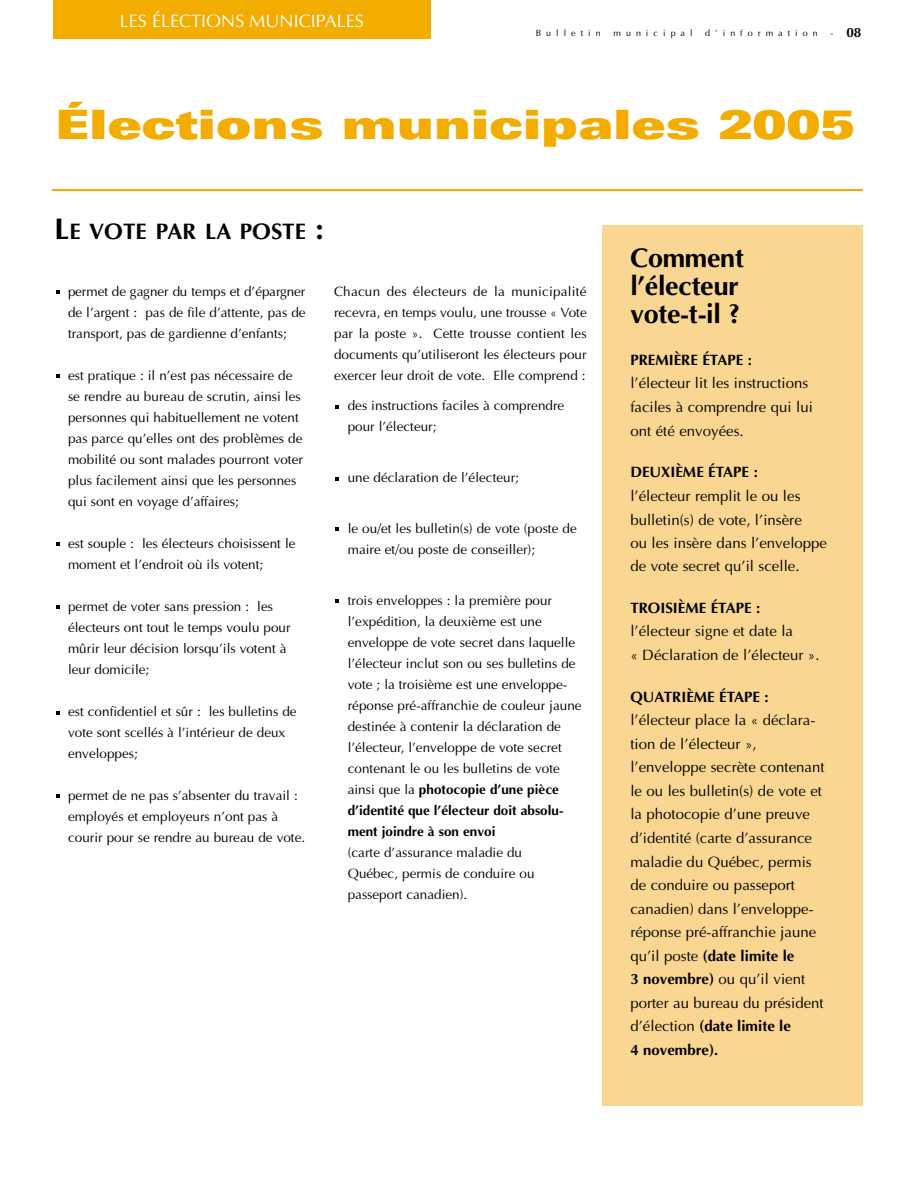
<style>
.page{position:relative;width:918px;height:1188px;background:#fff}
.page>*{position:absolute;margin:0;border:0;box-sizing:border-box;transform-origin:0 0}
.t1{font:900 expanded 40.5px "Univers";color:#f3ac00}
.t2{font:700 27px/27.9px "Optima";letter-spacing:-.015em;color:#000}
.t3{font:700 22.5px "Optima";color:#000}
.t4{font:18px "Optima";color:#fff}
.t5{font:15px/23.5px "Optima";color:#000}
.t6{font:700 15px "Optima";color:#000}
.t7{font:13.5px/21px "Optima";color:#000}
.t8{font:700 13.5px "Optima";color:#000}
.t9{font:9px "Optima";letter-spacing:.56em;color:#000}
.s1{font-weight:400;font-size:9px}
.s2{font-size:30px}
.s3{font-weight:700}
</style>
<div class="page">
<svg style="left:336px;top:599px;width:3px;height:4px"></svg>
<svg style="left:336px;top:527px;width:3px;height:4px"></svg>
<svg style="left:336px;top:477px;width:3px;height:4px"></svg>
<svg style="left:336px;top:405px;width:3px;height:4px"></svg>
<svg style="left:56px;top:795px;width:4px;height:3px"></svg>
<svg style="left:56px;top:711px;width:4px;height:4px"></svg>
<svg style="left:56px;top:606px;width:4px;height:3px"></svg>
<svg style="left:56px;top:543px;width:4px;height:3px"></svg>
<svg style="left:56px;top:374px;width:4px;height:4px"></svg>
<svg style="left:56px;top:291px;width:4px;height:3px"></svg>
<hr style="left:53px;top:190px;width:810px;height:1px;background:#f3ac00">
<div style="left:602px;top:225px;width:261px;height:881px;background:#f9d691"></div>
<div style="left:53px;top:0;width:378px;height:39px;background:#f3ac00"></div>
<h3 class="t4" style="left:120px;top:14px;width:245px">LES ÉLECTIONS MUNICIPALES</h3>
<p class="t9" style="left:536px;top:29px;width:67px">Bulletin</p>
<p class="t9" style="left:613px;top:29px;width:81px">municipal</p>
<p class="t9" style="left:705px;top:29px;width:114px">d’information</p>
<p class="t8" style="left:831px;top:27px;width:32px"><span class="s1">-</span> 08</p>
<h1 class="t1" style="left:55px;top:109px;width:801px">Élections municipales 2005</h1>
<h3 class="t3" style="left:54px;top:222px;width:271px"><span class="s2">L</span>E VOTE PAR LA POSTE <span class="s2">:</span></h3>
<p class="t7" style="left:68px;top:282px;width:239px;text-align:justify">permet de gagner du temps et d’éparg n e r de l’argent : pas de file d’attente, pas de transport, pas de gardienne d’enfants;</p>
<p class="t7" style="left:68px;top:366px;width:236px">est pratique : il n’est pas nécessaire de se rendre au bureau de scrutin, ainsi les personnes qui habituellement ne votent pas parce qu’elles ont des problèmes de mobilité ou sont malades pourront voter plus facilement ainsi que les personnes qui sont en voyage d’affaires;</p>
<p class="t7" style="left:68px;top:534px;width:229px">est souple : les électeurs choisissent le moment et l’endroit où ils votent;</p>
<p class="t7" style="left:68px;top:597px;width:224px">permet de voter sans pression : les électeurs ont tout le temps voulu pour mûrir leur décision lorsqu’ils votent à leur domicile;</p>
<p class="t7" style="left:68px;top:702px;width:230px">est confidentiel et sûr : les bulletins de vote sont scellés à l’intérieur de deux enveloppes;</p>
<p class="t7" style="left:68px;top:786px;width:239px">permet de ne pas s’absenter du travail : employés et employeurs n’ont pas à courir pour se rendre au bureau de vote.</p>
<p class="t7" style="left:334px;top:282px;width:254px;text-align:justify">Chacun des électeurs de la municipalité recevra, en temps voulu, une trousse « Vote par la poste ». Cette trousse contient les documents qu’utiliseront les électeurs pour exercer leur droit de vote. Elle comprend :</p>
<p class="t7" style="left:348px;top:396px;width:218px">des instructions faciles à comprendre pour l’électeur;</p>
<p class="t7" style="left:348px;top:468px;width:173px">une déclaration de l’électeur;</p>
<p class="t7" style="left:348px;top:519px;width:231px">le ou/et les bulletin(s) de vote (poste de maire et/ou poste de conseiller);</p>
<p class="t7" style="left:348px;top:591px;width:235px">trois enveloppes : la première pour l’expédition, la deuxième est une enveloppe de vote secret dans laquelle l’électeur inclut son ou ses bulletins de vote ; la troisième est une enveloppe&shy;réponse pré-affranchie de couleur jaune destinée à contenir la déclaration de l’électeur, l’enveloppe de vote secret contenant le ou les bulletins de vote ainsi que la <span class="s3">photocopie d’une pièce d’identité que l’électeur doit absolu&shy;ment joindre à son envoi</span></p>
<p class="t7" style="left:348px;top:843px;width:188px">(carte d’assurance maladie du<br>Québec, permis de conduire ou passeport canadien).</p>
<h2 class="t2" style="left:630px;top:247px;width:115px">C o m m e n t l’électeur vote-t-il ?</h2>
<p class="t6" style="left:630px;top:354px;width:123px">PREMIÈRE ÉTAPE :</p>
<p class="t5" style="left:630px;top:373px;width:184px">l’électeur lit les instructions faciles à comprendre qui lui ont été envoyées.</p>
<p class="t6" style="left:630px;top:466px;width:129px">DEUXIÈME ÉTAPE :</p>
<p class="t5" style="left:630px;top:485px;width:198px">l’électeur remplit le ou les bulletin(s) de vote, l’insère<br>ou les insère dans l’enveloppe de vote secret qu’il scelle.</p>
<p class="t6" style="left:630px;top:602px;width:132px">TROISIÈME ÉTAPE :</p>
<p class="t5" style="left:630px;top:621px;width:191px">l’électeur signe et date la<br>« Déclaration de l’électeur ».</p>
<p class="t6" style="left:630px;top:690px;width:140px">QUATRIÈME ÉTAPE :</p>
<p class="t5" style="left:630px;top:710px;width:196px">l’électeur place la « déclara&shy;tion de l’électeur », l’enveloppe secrète contenant le ou les bulletin(s) de vote et la photocopie d’une preuve d’identité (carte d’assurance maladie du Québec, permis de conduire ou passeport canadien) dans l’enveloppe&shy;réponse pré-affranchie jaune qu’il poste <span class="s3">(date limite le<br>3 novembre)</span> ou qu’il vient porter au bureau du président d’élection <span class="s3">(date limite le<br>4 novembre).</span></p>
</div>
